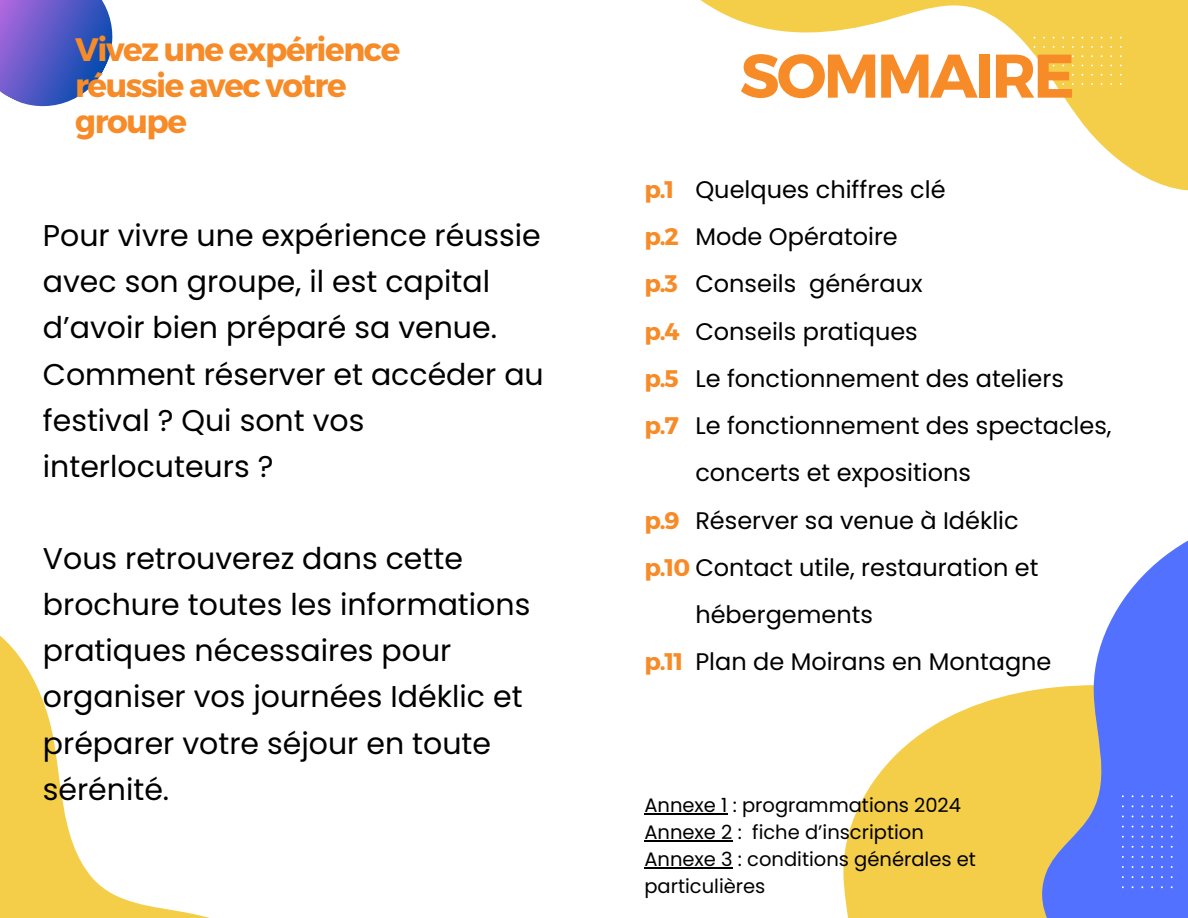
<style>
.page{position:relative;width:1188px;height:918px;background:#fff}
.page>*{position:absolute;margin:0;border:0;box-sizing:border-box;transform-origin:0 0}
.t1{font:700 61.5px "Montserrat";letter-spacing:-.045em;color:#f68b28}
.t2{font:700 32.55px/36px "Montserrat";letter-spacing:-.045em;color:#f68b28}
.t3{font:30px/46.2px "Poppins";color:#000}
.t4{font:24px "Poppins";color:#000}
.t5{font:700 24px/47.2px "Montserrat";color:#f68b28}
.t6{font:19.5px/27px "Poppins";color:#000}
.s1{font-family:"Montserrat";font-weight:700;color:#f68b28}
</style>
<div class="page">
<svg style="left:700px;top:0;width:488px;height:191px"></svg>
<svg style="left:694px;top:719px;width:250px;height:199px"></svg>
<svg style="left:944px;top:540px;width:244px;height:378px"></svg>
<svg style="left:0;top:636px;width:210px;height:282px"></svg>
<svg style="left:0;top:0;width:113px;height:107px;background:#676dcb"></svg>
<svg style="left:1034px;top:37px;width:88px;height:48px;background:#f5d35d"></svg>
<svg style="left:1122px;top:795px;width:51px;height:93px;background:#5876ff"></svg>
<hr style="left:644px;top:814px;width:84px;height:1px;background:#000">
<hr style="left:644px;top:841px;width:88px;height:1px;background:#000">
<hr style="left:644px;top:868px;width:89px;height:1px;background:#000">
<p class="t2" style="left:75px;top:30px;width:327px">Vivez une expérience réussie avec votre groupe</p>
<p class="t3" style="left:43px;top:213px;width:502px">Pour vivre une expérience réussie avec son groupe, il est capital d’avoir bien préparé sa venue.<br>Comment réserver et accéder au festival ? Qui sont vos interlocuteurs ?</p>
<p class="t3" style="left:43px;top:535px;width:489px">Vous retrouverez dans cette brochure toutes les informations pratiques nécessaires pour organiser vos journées Idéklic et préparer votre séjour en toute sérénité.</p>
<h1 class="t1" style="left:740px;top:36px;width:336px">SOMMAIRE</h1>
<p class="t4" style="left:695px;top:173px;width:252px">Quelques chiffres clé</p>
<p class="t4" style="left:695px;top:220px;width:204px">Mode Opératoire</p>
<p class="t4" style="left:695px;top:267px;width:229px">Conseils généraux</p>
<p class="t4" style="left:695px;top:314px;width:224px">Conseils pratiques</p>
<p class="t4" style="left:695px;top:362px;width:370px">Le fonctionnement des ateliers</p>
<p class="t4" style="left:695px;top:409px;width:418px">Le fonctionnement des spectacles,</p>
<p class="t4" style="left:695px;top:456px;width:277px">concerts et expositions</p>
<p class="t4" style="left:695px;top:503px;width:325px">Réserver sa venue à Idéklic</p>
<p class="t4" style="left:644px;top:551px;width:395px"><span class="s1">p.10</span> Contact utile, restauration et</p>
<p class="t4" style="left:695px;top:598px;width:179px">hébergements</p>
<p class="t4" style="left:695px;top:645px;width:358px">Plan de Moirans en Montagne</p>
<p class="t5" style="left:644px;top:164px;width:37px">p.1 p.2 p.3 p.4 p.5 p.7</p>
<p class="t5" style="left:644px;top:495px;width:37px">p.9</p>
<p class="t5" style="left:644px;top:637px;width:40px">p.11</p>
<p class="t6" style="left:644px;top:792px;width:333px">Annexe 1 : programmations 2024<br>Annexe 2 : fiche d’inscription<br>Annexe 3 : conditions générales et particulières</p>
</div>
